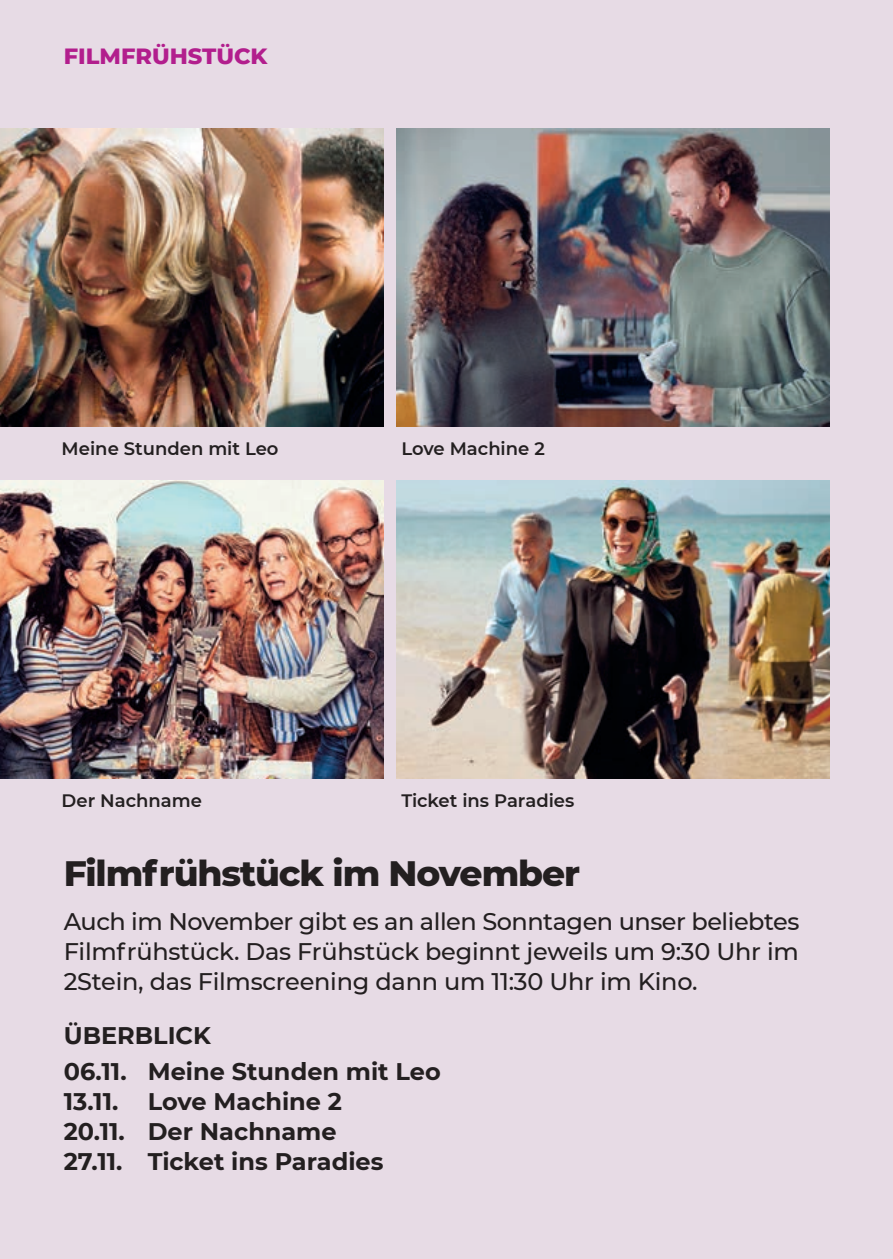
<style>
.page{position:relative;width:893px;height:1259px;background:#e7dbe5}
.page>*{position:absolute;margin:0;border:0;box-sizing:border-box;transform-origin:0 0}
.t1{font:800 36px "Montserrat";letter-spacing:-.03em;color:#231f20}
.t2{font:500 24px/30px "Montserrat";letter-spacing:-.01em;color:#231f20;text-align:justify}
.t3{font:700 24px/30px "Montserrat";color:#231f20}
.t4{font:800 22.5px "Montserrat";color:#b21e8d}
.t5{font:600 18px "Montserrat";color:#231f20}
</style>
<div class="page">
<img style="left:0;top:480px;width:384px;height:298px">
<img style="left:397px;top:480px;width:432px;height:298px">
<img style="left:0;top:129px;width:384px;height:297px">
<img style="left:397px;top:129px;width:432px;height:297px">
<p class="t4" style="left:64px;top:40px;width:205px">FILMFRÜHSTÜCK</p>
<p class="t5" style="left:62px;top:436px;width:218px">Meine Stunden mit Leo</p>
<p class="t5" style="left:401px;top:436px;width:145px">Love Machine 2</p>
<p class="t5" style="left:62px;top:787px;width:142px">Der Nachname</p>
<p class="t5" style="left:401px;top:787px;width:174px">Ticket ins Paradies</p>
<h1 class="t1" style="left:64px;top:846px;width:518px">Filmfrühstück im November</h1>
<p class="t2" style="left:64px;top:905px;width:737px">Auch im November gibt es an allen Sonntagen unser beliebtes Filmfrühstück. Das Frühstück beginnt jeweils um 9:30 Uhr im 2Stein, das Filmscreening dann um 11:30 Uhr im Kino.</p>
<p class="t3" style="left:64px;top:1016px;width:378px;line-height:36px">ÜBERBLICK<br>06.11. Meine Stunden mit Leo</p>
<p class="t3" style="left:64px;top:1085px;width:321px">13.11. Love Machine 2<br>20.11. Der Nachname<br>27.11. Ticket ins Paradies</p>
</div>
